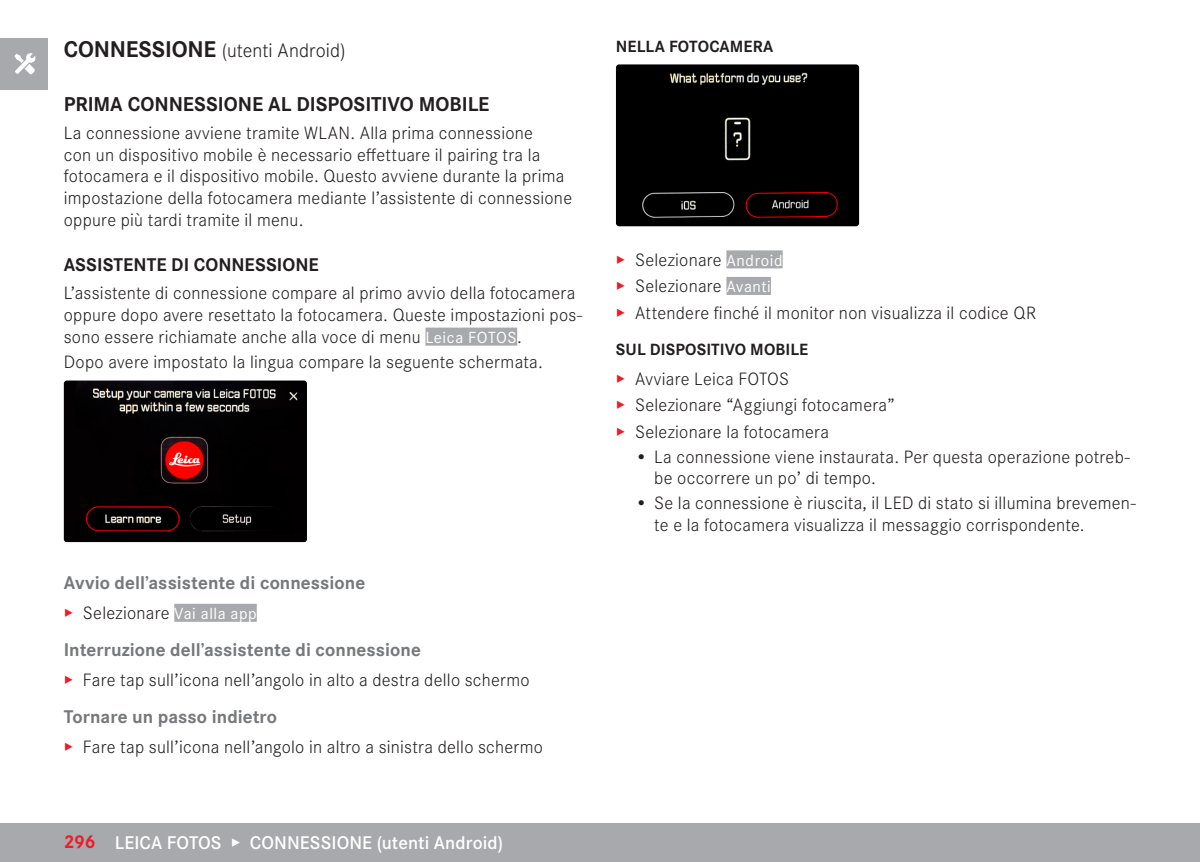
<style>
.page{position:relative;width:1200px;height:862px;background:#fff}
.page>*{position:absolute;margin:0;border:0;box-sizing:border-box;transform-origin:0 0}
.Heading____Heading_02{font:700 20.7px "Corporate S";color:#231f20}
.Heading____Heading_01{font:300 20.25px "Corporate S";letter-spacing:.005em;color:#231f20}
.Text____Um_zu_zum_XXX{font:700 19.12px "Corporate S";color:#76787b}
.t1{font:600 19.12px "Corporate S";letter-spacing:.005em;color:#fff}
.Heading____Heading_03_blind{font:700 19.12px "Corporate S";color:#231f20}
.Text____Body_Text{font:300 18.45px/21.8px "Corporate S";letter-spacing:.015em;color:#231f20}
.Heading____Heading_04{font:700 16.88px "Corporate S";letter-spacing:.005em;color:#231f20}
.s1{font-weight:700;font-size:23.62px}
.s2{font-weight:400;font-size:16.65px;color:#fff}
.s3{color:#ee1c28}
.s4{font-weight:700;color:#ee1c28}
</style>
<div class="page">
<div style="left:0;top:823px;width:1199px;height:38px;background:#a8a9ad"></div>
<div style="left:0;top:38px;width:48px;height:51px;background:#a8a9ad"></div>
<img style="left:14px;top:53px;width:22px;height:21px">
<div style="left:425px;top:327px;width:92px;height:18px;background:#a8a9ad"></div>
<div style="left:174px;top:603px;width:83px;height:18px;background:#a8a9ad"></div>
<img style="left:64px;top:380px;width:243px;height:161px">
<div style="left:726px;top:250px;width:56px;height:18px;background:#a8a9ad"></div>
<div style="left:726px;top:277px;width:44px;height:18px;background:#a8a9ad"></div>
<img style="left:616px;top:64px;width:242px;height:162px">
<p class="Heading____Heading_01" style="left:64px;top:36px;width:283px"><span class="s1">CONNESSIONE</span> (utenti Android)</p>
<p class="Heading____Heading_02" style="left:64px;top:87px;width:427px">PRIMA CONNESSIONE AL DISPOSITIVO MOBILE</p>
<p class="Text____Body_Text" style="left:64px;top:121px;width:509px">La connessione avviene tramite WLAN. Alla prima connessione<br>con un dispositivo mobile è necessario effettuare il pairing tra la fotocamera e il dispositivo mobile. Questo avviene durante la prima impostazione della fotocamera mediante l’assistente di connessione oppure più tardi tramite il menu.</p>
<p class="Heading____Heading_03_blind" style="left:64px;top:249px;width:256px">ASSISTENTE DI CONNESSIONE</p>
<p class="Text____Body_Text" style="left:64px;top:281px;width:520px">L’assistente di connessione compare al primo avvio della fotocamera oppure dopo avere resettato la fotocamera. Queste impostazioni pos&shy;sono essere richiamate anche alla voce di menu <span class="s2">Leica FOTOS</span>.</p>
<p class="Text____Body_Text" style="left:64px;top:349px;width:480px">Dopo avere impostato la lingua compare la seguente schermata.</p>
<p class="Text____Um_zu_zum_XXX" style="left:64px;top:567px;width:303px">Avvio dell’assistente di connessione</p>
<p class="Text____Body_Text" style="left:64px;top:600px;width:194px"><span class="s3">▸</span> Selezionare <span class="s2">Vai alla app</span></p>
<p class="Text____Um_zu_zum_XXX" style="left:64px;top:634px;width:358px">Interruzione dell’assistente di connessione</p>
<p class="Text____Body_Text" style="left:64px;top:667px;width:467px"><span class="s3">▸</span> Fare tap sull’icona nell’angolo in alto a destra dello schermo</p>
<p class="Text____Um_zu_zum_XXX" style="left:64px;top:701px;width:215px">Tornare un passo indietro</p>
<p class="Text____Body_Text" style="left:64px;top:734px;width:480px"><span class="s3">▸</span> Fare tap sull’icona nell’angolo in altro a sinistra dello schermo</p>
<p class="t1" style="left:64px;top:827px;width:441px"><span class="s4">296</span> LEICA FOTOS ▸ CONNESSIONE (utenti Android)</p>
<p class="Heading____Heading_04" style="left:615px;top:33px;width:159px">NELLA FOTOCAMERA</p>
<p class="Text____Body_Text" style="left:615px;top:247px;width:168px"><span class="s3">▸</span> Selezionare <span class="s2">Android</span></p>
<p class="Text____Body_Text" style="left:615px;top:274px;width:156px"><span class="s3">▸</span> Selezionare <span class="s2">Avanti</span></p>
<p class="Text____Body_Text" style="left:615px;top:300px;width:422px"><span class="s3">▸</span> Attendere finché il monitor non visualizza il codice QR</p>
<p class="Heading____Heading_04" style="left:615px;top:336px;width:194px">SUL DISPOSITIVO MOBILE</p>
<p class="Text____Body_Text" style="left:615px;top:366px;width:175px"><span class="s3">▸</span> Avviare Leica FOTOS</p>
<p class="Text____Body_Text" style="left:615px;top:393px;width:280px"><span class="s3">▸</span> Selezionare “Aggiungi fotocamera”</p>
<p class="Text____Body_Text" style="left:615px;top:419px;width:214px"><span class="s3">▸</span> Selezionare la fotocamera</p>
<p class="Text____Body_Text" style="left:654px;top:444px;width:477px;text-indent:-19px">• La connessione viene instaurata. Per questa operazione potreb&shy;be occorrere un po’ di tempo.</p>
<p class="Text____Body_Text" style="left:654px;top:491px;width:483px;text-indent:-19px">• Se la connessione è riuscita, il LED di stato si illumina brevemen&shy;te e la fotocamera visualizza il messaggio corrispondente.</p>
</div>
